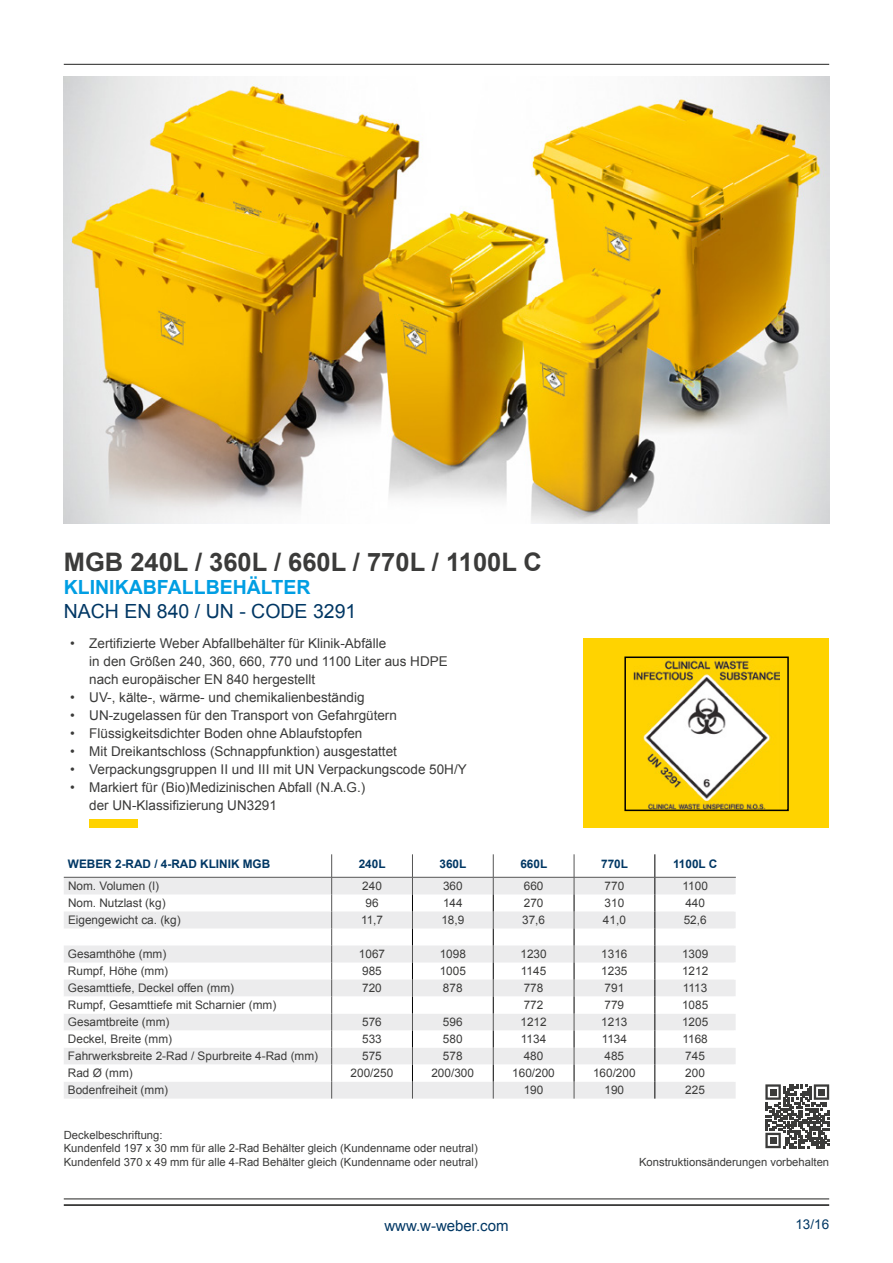
<style>
.page{position:relative;width:893px;height:1263px;background:#fff}
.page>*{position:absolute;margin:0;border:0;box-sizing:border-box;transform-origin:0 0}
.t1{font:700 25.5px "Arial";color:#3b3b3a}
.t2{font:19.5px "Arial";color:#003764}
.t3{font:700 19.5px "Arial";color:#009ee3}
.t4{font:15px "Arial";color:#003764}
.t5{font:13.5px/18px "Arial";color:#3b3b3a}
.t6{font:13.5px "Arial";color:#003764}
.t7{font:11.85px "Arial";color:#3b3b3a}
.t8{font:700 11.85px "Arial";color:#003764}
.t9{font:11.25px/13.5px "Arial";color:#3b3b3a}
</style>
<div class="page">
<hr style="left:64px;top:1198px;width:765px;height:1px;background:#3b3b3a">
<hr style="left:64px;top:1204px;width:765px;height:2px;background:#3b3b3a">
<svg style="left:765px;top:1084px;width:64px;height:64px"></svg>
<div style="left:818px;top:1089px;width:7px;height:6px;background:#3b3b3a"></div>
<div style="left:770px;top:1137px;width:6px;height:7px;background:#3b3b3a"></div>
<hr style="left:64px;top:64px;width:765px;height:1px;background:#3b3b3a">
<div style="left:584px;top:638px;width:245px;height:190px;background:#ffd300"></div>
<img style="left:64px;top:77px;width:765px;height:446px">
<div style="left:89px;top:819px;width:49px;height:9px;background:#ffd300"></div>
<svg style="left:64px;top:854px;width:671px;height:23px"></svg>
<svg style="left:64px;top:878px;width:672px;height:220px;fill:#ececed"></svg>
<svg style="left:64px;top:996px;width:672px;height:85px"></svg>
<hr style="left:734px;top:894px;width:3px;height:17px;background:#fff">
<hr style="left:734px;top:928px;width:3px;height:17px;background:#fff">
<hr style="left:734px;top:962px;width:3px;height:17px;background:#fff">
<hr style="left:734px;top:996px;width:3px;height:17px;background:#fff">
<hr style="left:734px;top:1030px;width:3px;height:17px;background:#fff">
<hr style="left:734px;top:1064px;width:3px;height:17px;background:#fff">
<svg style="left:655px;top:854px;width:1px;height:244px"></svg>
<svg style="left:331px;top:854px;width:1px;height:244px"></svg>
<hr style="left:64px;top:877px;width:268px;height:1px;background:#565656">
<hr style="left:332px;top:877px;width:80px;height:1px;background:#565656">
<hr style="left:412px;top:877px;width:81px;height:1px;background:#565656">
<hr style="left:493px;top:877px;width:81px;height:1px;background:#565656">
<hr style="left:574px;top:877px;width:81px;height:1px;background:#565656">
<hr style="left:655px;top:877px;width:81px;height:1px;background:#565656">
<svg style="left:412px;top:854px;width:1px;height:244px"></svg>
<svg style="left:493px;top:854px;width:1px;height:244px"></svg>
<svg style="left:574px;top:854px;width:1px;height:244px"></svg>
<img style="left:633px;top:660px;width:147px;height:148px">
<div style="left:624px;top:656px;width:165px;height:155px;border:2px solid #000"></div>
<h1 class="t1" style="left:64px;top:545px;width:480px">MGB 240L / 360L / 660L / 770L / 1100L C</h1>
<h2 class="t3" style="left:64px;top:574px;width:248px">KLINIKABFALLBEHÄLTER</h2>
<h2 class="t2" style="left:64px;top:598px;width:294px">NACH EN 840 / UN - CODE 3291</h2>
<p class="t5" style="left:89px;top:634px;width:360px;text-indent:-19px">• Zertifizierte Weber Abfallbehälter für Klinik-Abfälle<br>in den Größen 240, 360, 660, 770 und 1100 Liter aus HDPE nach europäischer EN 840 hergestellt</p>
<p class="t5" style="left:70px;top:688px;width:296px">• UV-, kälte-, wärme- und chemikalienbeständig</p>
<p class="t5" style="left:70px;top:706px;width:328px">• UN-zugelassen für den Transport von Gefahrgütern</p>
<p class="t5" style="left:70px;top:724px;width:294px">• Flüssigkeitsdichter Boden ohne Ablaufstopfen</p>
<p class="t5" style="left:70px;top:742px;width:328px">• Mit Dreikantschloss (Schnappfunktion) ausgestattet</p>
<p class="t5" style="left:70px;top:760px;width:398px">• Verpackungsgruppen II und III mit UN Verpackungscode 50H/Y</p>
<p class="t5" style="left:89px;top:778px;width:278px;text-indent:-19px">• Markiert für (Bio)Medizinischen Abfall (N.A.G.) der UN-Klassifizierung UN3291</p>
<p class="t8" style="left:68px;top:856px;width:204px">WEBER 2-RAD / 4-RAD KLINIK MGB</p>
<p class="t8" style="left:359px;top:856px;width:28px">240L</p>
<p class="t8" style="left:440px;top:856px;width:28px">360L</p>
<p class="t8" style="left:520px;top:856px;width:28px">660L</p>
<p class="t8" style="left:601px;top:856px;width:28px">770L</p>
<p class="t8" style="left:673px;top:856px;width:46px">1100L C</p>
<p class="t7" style="left:68px;top:878px;width:93px">Nom. Volumen (l)</p>
<p class="t7" style="left:362px;top:878px;width:21px">240</p>
<p class="t7" style="left:443px;top:878px;width:21px">360</p>
<p class="t7" style="left:524px;top:878px;width:21px">660</p>
<p class="t7" style="left:605px;top:878px;width:21px">770</p>
<p class="t7" style="left:683px;top:878px;width:27px">1100</p>
<p class="t7" style="left:68px;top:895px;width:99px">Nom. Nutzlast (kg)</p>
<p class="t7" style="left:365px;top:895px;width:15px">96</p>
<p class="t7" style="left:443px;top:895px;width:21px">144</p>
<p class="t7" style="left:524px;top:895px;width:21px">270</p>
<p class="t7" style="left:605px;top:895px;width:21px">310</p>
<p class="t7" style="left:685px;top:895px;width:21px">440</p>
<p class="t7" style="left:68px;top:912px;width:114px">Eigengewicht ca. (kg)</p>
<p class="t7" style="left:361px;top:912px;width:24px">11,7</p>
<p class="t7" style="left:441px;top:912px;width:24px">18,9</p>
<p class="t7" style="left:522px;top:912px;width:24px">37,6</p>
<p class="t7" style="left:603px;top:912px;width:24px">41,0</p>
<p class="t7" style="left:684px;top:912px;width:24px">52,6</p>
<p class="t7" style="left:68px;top:946px;width:100px">Gesamthöhe (mm)</p>
<p class="t7" style="left:359px;top:946px;width:28px">1067</p>
<p class="t7" style="left:440px;top:946px;width:28px">1098</p>
<p class="t7" style="left:520px;top:946px;width:28px">1230</p>
<p class="t7" style="left:601px;top:946px;width:28px">1316</p>
<p class="t7" style="left:682px;top:946px;width:28px">1309</p>
<p class="t7" style="left:68px;top:963px;width:102px">Rumpf, Höhe (mm)</p>
<p class="t7" style="left:362px;top:963px;width:21px">985</p>
<p class="t7" style="left:440px;top:963px;width:28px">1005</p>
<p class="t7" style="left:521px;top:963px;width:27px">1145</p>
<p class="t7" style="left:601px;top:963px;width:28px">1235</p>
<p class="t7" style="left:682px;top:963px;width:28px">1212</p>
<p class="t7" style="left:68px;top:980px;width:168px">Gesamttiefe, Deckel offen (mm)</p>
<p class="t7" style="left:362px;top:980px;width:21px">720</p>
<p class="t7" style="left:443px;top:980px;width:21px">878</p>
<p class="t7" style="left:524px;top:980px;width:21px">778</p>
<p class="t7" style="left:605px;top:980px;width:21px">791</p>
<p class="t7" style="left:683px;top:980px;width:26px">1113</p>
<p class="t7" style="left:68px;top:997px;width:210px">Rumpf, Gesamttiefe mit Scharnier (mm)</p>
<p class="t7" style="left:524px;top:997px;width:21px">772</p>
<p class="t7" style="left:604px;top:997px;width:21px">779</p>
<p class="t7" style="left:682px;top:997px;width:28px">1085</p>
<p class="t7" style="left:68px;top:1014px;width:103px">Gesamtbreite (mm)</p>
<p class="t7" style="left:362px;top:1014px;width:21px">576</p>
<p class="t7" style="left:443px;top:1014px;width:21px">596</p>
<p class="t7" style="left:520px;top:1014px;width:28px">1212</p>
<p class="t7" style="left:601px;top:1014px;width:28px">1213</p>
<p class="t7" style="left:682px;top:1014px;width:28px">1205</p>
<p class="t7" style="left:68px;top:1031px;width:106px">Deckel, Breite (mm)</p>
<p class="t7" style="left:362px;top:1031px;width:21px">533</p>
<p class="t7" style="left:443px;top:1031px;width:21px">580</p>
<p class="t7" style="left:521px;top:1031px;width:27px">1134</p>
<p class="t7" style="left:602px;top:1031px;width:27px">1134</p>
<p class="t7" style="left:682px;top:1031px;width:27px">1168</p>
<p class="t7" style="left:68px;top:1048px;width:252px">Fahrwerksbreite 2-Rad / Spurbreite 4-Rad (mm)</p>
<p class="t7" style="left:362px;top:1048px;width:21px">575</p>
<p class="t7" style="left:443px;top:1048px;width:21px">578</p>
<p class="t7" style="left:524px;top:1048px;width:21px">480</p>
<p class="t7" style="left:604px;top:1048px;width:21px">485</p>
<p class="t7" style="left:685px;top:1048px;width:21px">745</p>
<p class="t7" style="left:68px;top:1065px;width:66px">Rad Ø (mm)</p>
<p class="t7" style="left:351px;top:1065px;width:44px">200/250</p>
<p class="t7" style="left:431px;top:1065px;width:44px">200/300</p>
<p class="t7" style="left:512px;top:1065px;width:44px">160/200</p>
<p class="t7" style="left:593px;top:1065px;width:44px">160/200</p>
<p class="t7" style="left:685px;top:1065px;width:21px">200</p>
<p class="t7" style="left:68px;top:1082px;width:102px">Bodenfreiheit (mm)</p>
<p class="t7" style="left:524px;top:1082px;width:21px">190</p>
<p class="t7" style="left:604px;top:1082px;width:21px">190</p>
<p class="t7" style="left:685px;top:1082px;width:21px">225</p>
<p class="t9" style="left:64px;top:1128px;width:415px">Deckelbeschriftung:<br>Kundenfeld 197 x 30 mm für alle 2-Rad Behälter gleich (Kundenname oder neutral)<br>Kundenfeld 370 x 49 mm für alle 4-Rad Behälter gleich (Kundenname oder neutral)</p>
<p class="t9" style="left:639px;top:1155px;width:192px">Konstruktionsänderungen vorbehalten</p>
<p class="t4" style="left:384px;top:1215px;width:126px">www.w-weber.com</p>
<p class="t6" style="left:795px;top:1216px;width:35px">13/16</p>
</div>
